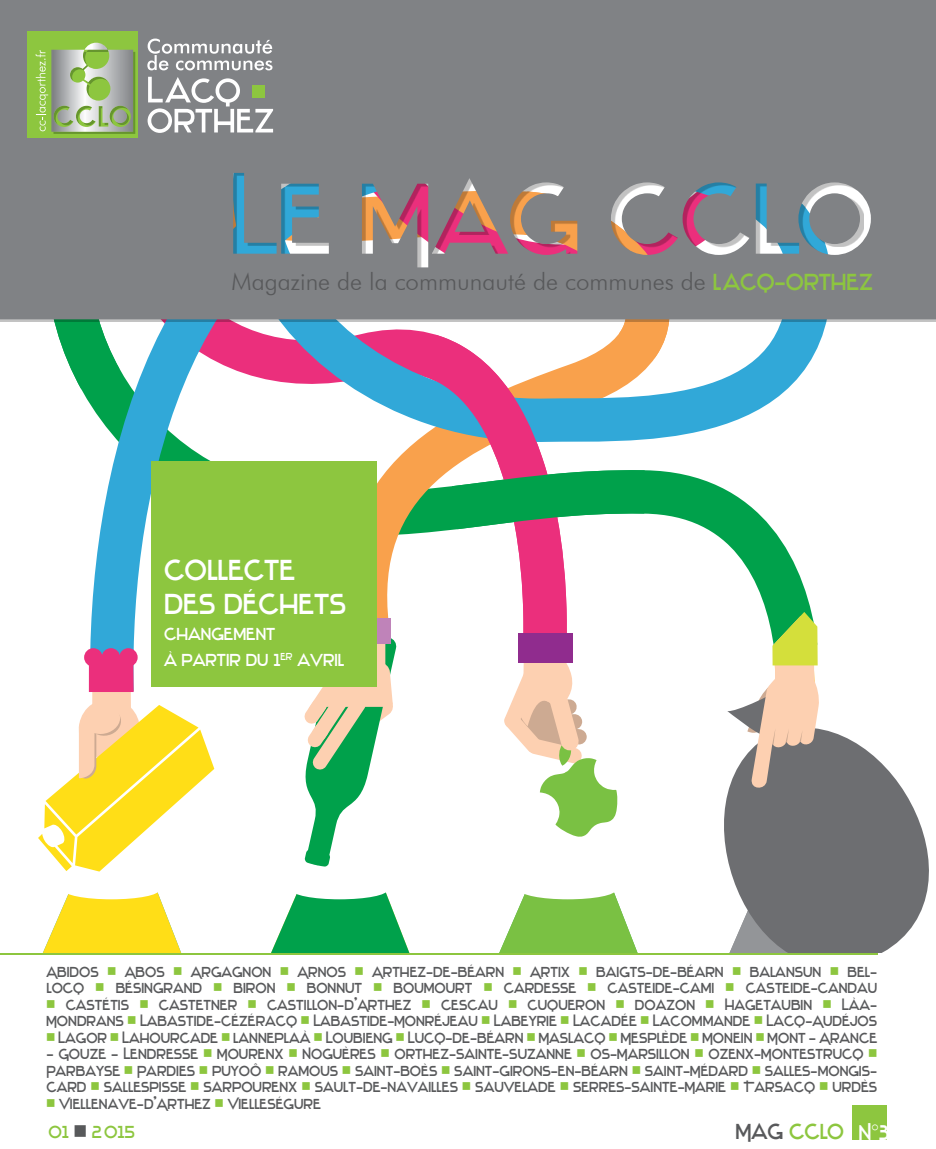
<style>
.page{position:relative;width:936px;height:1149px;background:#fff}
.page>*{position:absolute;margin:0;border:0;box-sizing:border-box;transform-origin:0 0}
.t1{font:30px/34.7px "Stentiga";color:#fff}
.t2{font:300 24.15px "Futura BT";color:#58595b}
.t3{font:22.5px "Stentiga";color:#8dc63f}
.t4{font:18px/25.8px "Stentiga";color:#fff}
.t5{font:18px "Stentiga";color:#8dc63f}
.t6{font:15px/16.5px "Stentiga";color:#58595b}
.s1{font-family:"Stentiga";font-weight:400;color:#8dc63f}
.s2{color:#8dc63f}
.s3{color:#636466}
.s4{font-size:17.7px;color:#fff}
.s5{font-family:"Futura BT";font-weight:300;font-size:17.7px;color:#fff}
.s6{font-size:22.5px;color:#58595b}
.s7{color:#58595b}
.s8{font-size:22.05px;color:#fff}
.s9{font-family:"Futura BT";font-weight:300;font-size:22.05px;color:#fff}
</style>
<div class="page">
<svg style="left:43px;top:892px;width:138px;height:60px"></svg>
<div style="left:63px;top:880px;width:96px;height:19px;background:#fff;border-radius:50%"></div>
<svg style="left:271px;top:892px;width:138px;height:60px"></svg>
<div style="left:292px;top:880px;width:95px;height:19px;background:#fff;border-radius:50%"></div>
<svg style="left:499px;top:892px;width:139px;height:60px"></svg>
<div style="left:520px;top:880px;width:95px;height:19px;background:#fff;border-radius:50%"></div>
<svg style="left:724px;top:735px;width:205px;height:218px;fill:#6d6e71"></svg>
<svg style="left:90px;top:322px;width:750px;height:413px"></svg>
<svg style="left:747px;top:611px;width:72px;height:179px"></svg>
<svg style="left:303px;top:687px;width:94px;height:179px"></svg>
<svg style="left:38px;top:655px;width:176px;height:216px"></svg>
<div style="left:84px;top:648px;width:19px;height:18px;background:#eb2f7c;border-radius:50%"></div>
<div style="left:102px;top:648px;width:18px;height:18px;background:#eb2f7c;border-radius:50%"></div>
<div style="left:119px;top:648px;width:19px;height:18px;background:#eb2f7c;border-radius:50%"></div>
<svg style="left:503px;top:649px;width:114px;height:187px"></svg>
<svg style="left:586px;top:322px;width:91px;height:84px"></svg>
<svg style="left:376px;top:322px;width:210px;height:375px"></svg>
<svg style="left:54px;top:322px;width:201px;height:116px"></svg>
<svg style="left:406px;top:449px;width:282px;height:106px"></svg>
<div style="left:518px;top:633px;width:54px;height:29px;background:#902c8e"></div>
<div style="left:0;top:0;width:935px;height:319px;background:#808285"></div>
<div style="left:151px;top:461px;width:226px;height:226px;background:#8dc63f"></div>
<hr style="left:0;top:952px;width:877px;height:2px;background:#8dc63f">
<div style="left:852px;top:1105px;width:34px;height:34px;background:#8dc63f"></div>
<div style="left:27px;top:31px;width:111px;height:107px;background:#8dc63f"></div>
<svg style="left:147px;top:39px;width:125px;height:31px"></svg>
<svg style="left:148px;top:77px;width:125px;height:56px"></svg>
<svg style="left:36px;top:43px;width:99px;height:91px"></svg>
<h2 class="t2" style="left:232px;top:267px;width:643px">Magazine de la communauté de communes de <span class="s1">lacq-Orthez</span></h2>
<h1 class="t1" style="left:164px;top:552px;width:184px">Collecte des déchets</h1>
<p class="t4" style="left:164px;top:621px;width:182px">changement<br>à partir du 1<sup>er</sup> avril</p>
<p class="t6" style="left:46px;top:963px;width:832px">Abidos <span class="s2">•</span> Abos <span class="s2">•</span> Argagnon <span class="s2">•</span> Arnos <span class="s2">•</span> Arthez-de-Béarn <span class="s2">•</span> Artix <span class="s2">•</span> Baigts-de-béarn <span class="s2">•</span> balansun <span class="s2">•</span> bel&shy;locq <span class="s2">•</span> Bésingrand <span class="s2">•</span> Biron <span class="s2">•</span> Bonnut <span class="s2">•</span> Boumourt <span class="s2">•</span> Cardesse <span class="s2">•</span> Casteide-Cami <span class="s2">•</span> Casteide-Candau</p>
<p class="t6" style="left:46px;top:996px;width:832px"><span class="s2">•</span> Castétis <span class="s2">•</span> Castetner <span class="s2">•</span> Castillon-d’Arthez <span class="s2">•</span> Cescau <span class="s2">•</span> cuqueron <span class="s2">•</span> Doazon <span class="s2">•</span> Hagetaubin <span class="s2">•</span> Làa-<br>Mondrans <span class="s2">•</span> Labastide-Cézéracq <span class="s2">•</span> Labastide-Monréjeau <span class="s2">•</span> Labeyrie <span class="s2">•</span> Lacadée <span class="s2">•</span> Lacommande <span class="s2">•</span> Lacq-Audéjos</p>
<p class="t6" style="left:46px;top:1029px;width:832px"><span class="s2">•</span> Lagor <span class="s2">•</span> Lahourcade <span class="s2">•</span> lanneplaà <span class="s2">•</span> Loubieng <span class="s2">•</span> Lucq-de-Béarn <span class="s2">•</span> Maslacq <span class="s2">•</span> Mesplède <span class="s2">•</span> Monein <span class="s2">•</span> Mont – Arance</p>
<p class="t6" style="left:46px;top:1045px;width:832px;text-align:justify">– Gouze – Lendresse <span class="s2">•</span> Mourenx <span class="s2">•</span> Noguères <span class="s2">•</span> orthez-sainte-suzanne <span class="s2">•</span> Os-Marsillon <span class="s2">•</span> Ozenx-Montestrucq <span class="s2">• </span>Parbayse <span class="s2">•</span> Pardies <span class="s2">•</span> puyoô <span class="s2">•</span> ramous <span class="s2">•</span> saint-boès <span class="s2">•</span> saint-girons-en-béarn <span class="s2">•</span> Saint-Médard <span class="s2">•</span> salles-mongis&shy;card <span class="s2">•</span> sallespisse <span class="s2">•</span> Sarpourenx <span class="s2">•</span> sault-de-navailles <span class="s2">•</span> Sauvelade <span class="s2">•</span> Serres-Sainte-Marie <span class="s2">•</span> Tarsacq <span class="s2">•</span> Urdès</p>
<p class="t6" style="left:46px;top:1095px;width:276px"><span class="s2">•</span> Viellenave-d’Arthez <span class="s2">•</span> Vielleségure</p>
<h3 class="t3" style="left:618px;top:1118px;width:267px">Spécial <span class="s3">fusion</span> CClo <span class="s4">N</span><span class="s5">°</span><span class="s4">0</span></h3>
<p class="t5" style="left:48px;top:1121px;width:88px">01 <span class="s6">•</span> 2015</p>
<h3 class="t3" style="left:735px;top:1118px;width:155px"><span class="s7">Mag</span> CClo <span class="s8">N</span><span class="s9">°</span><span class="s8">3</span></h3>
</div>
